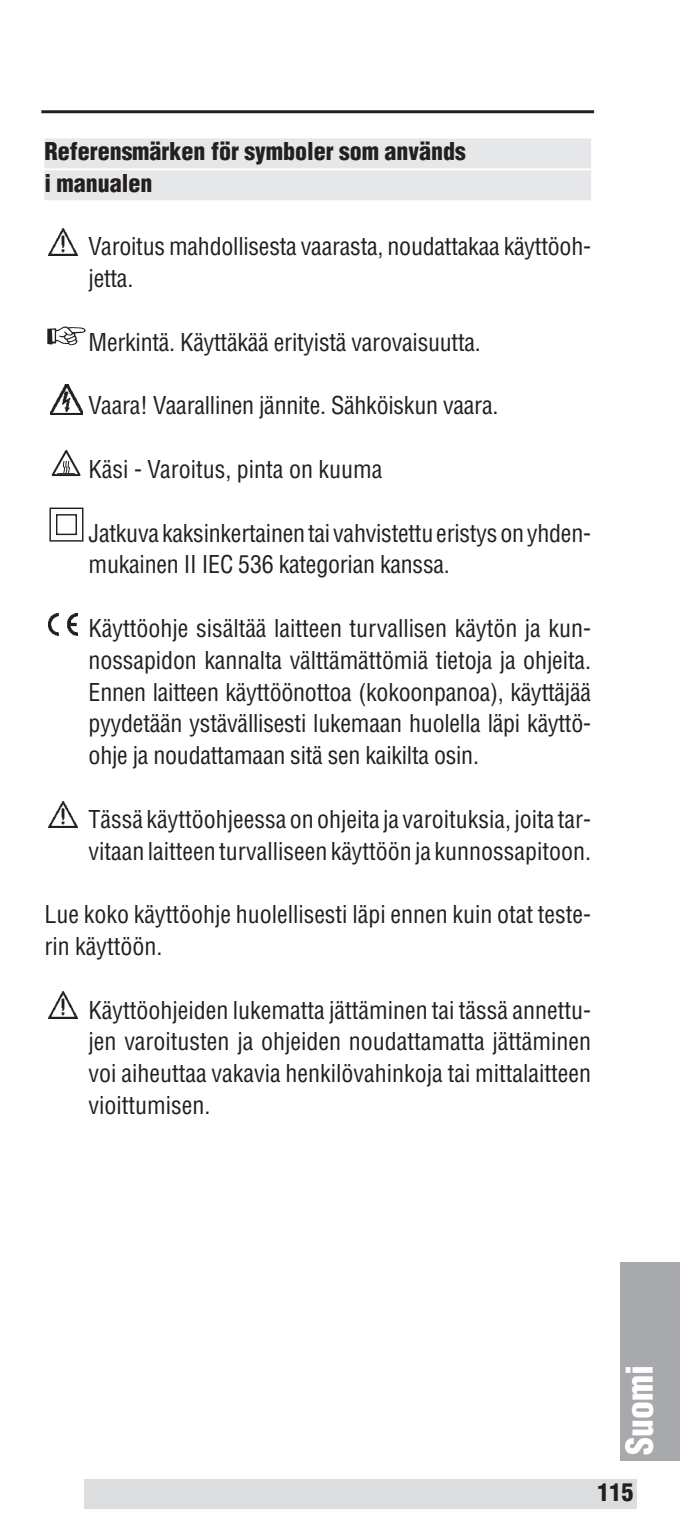
<style>
.page{position:relative;width:681px;height:1530px;background:#fff}
.page>*{position:absolute;margin:0;border:0;box-sizing:border-box;transform-origin:0 0}
.t1{font:900 condensed 36px "Helvetica";color:#fff}
.t2{font:condensed 24px/31.8px "Helvetica";letter-spacing:-.01em;color:#231f20}
.t3{font:900 condensed 24px/31.8px "Helvetica";color:#231f20}
</style>
<div class="page">
<div style="left:44px;top:138px;width:547px;height:30px;background:#e6e7e8"></div>
<div style="left:44px;top:170px;width:547px;height:30px;background:#e6e7e8"></div>
<img style="left:48px;top:992px;width:30px;height:26px">
<img style="left:48px;top:801px;width:30px;height:27px">
<img style="left:49px;top:614px;width:28px;height:21px">
<svg style="left:49px;top:508px;width:35px;height:34px"></svg>
<svg style="left:51px;top:450px;width:30px;height:27px"></svg>
<img style="left:50px;top:385px;width:33px;height:29px">
<svg style="left:47px;top:327px;width:39px;height:18px"></svg>
<img style="left:48px;top:229px;width:30px;height:26px">
<hr style="left:41px;top:110px;width:553px;height:3px;background:#231f20">
<div style="left:84px;top:1479px;width:553px;height:30px;background:#dcddde"></div>
<div style="left:620px;top:1262px;width:59px;height:199px;background:#a7a9ac"></div>
<p class="t3" style="left:44px;top:137px;width:423px">Referensmärken för symboler som används i manualen</p>
<p class="t2" style="left:89px;top:233px;width:504px">Varoitus mahdollisesta vaarasta, noudattakaa käyttöoh&shy;jetta.</p>
<p class="t2" style="left:89px;top:328px;width:394px">Merkintä. Käyttäkää erityistä varovaisuutta.</p>
<p class="t2" style="left:89px;top:392px;width:411px">Vaara! Vaarallinen jännite. Sähköiskun vaara.</p>
<p class="t2" style="left:89px;top:455px;width:295px">Käsi - Varoitus, pinta on kuuma</p>
<p class="t2" style="left:89px;top:519px;width:504px">Jatkuva kaksinkertainen tai vahvistettu eristys on yhden&shy;mukainen II IEC 536 kategorian kanssa.</p>
<p class="t2" style="left:89px;top:614px;width:504px;text-align:justify">Käyttöohje sisältää laitteen turvallisen käytön ja kun&shy;nossapidon kannalta välttämättömiä tietoja ja ohjeita.<br>Ennen laitteen käyttöönottoa (kokoonpanoa), käyttäjää pyydetään ystävällisesti lukemaan huolella läpi käyttö&shy;ohje ja noudattamaan sitä sen kaikilta osin.</p>
<p class="t2" style="left:89px;top:805px;width:504px">Tässä käyttöohjeessa on ohjeita ja varoituksia, joita tar&shy;vitaan laitteen turvalliseen käyttöön ja kunnossapitoon.</p>
<p class="t2" style="left:44px;top:901px;width:548px">Lue koko käyttöohje huolellisesti läpi ennen kuin otat teste&shy;rin käyttöön.</p>
<p class="t2" style="left:89px;top:996px;width:504px;text-align:justify">Käyttöohjeiden lukematta jättäminen tai tässä annettu&shy;jen varoitusten ja ohjeiden noudattamatta jättäminen voi aiheuttaa vakavia henkilövahinkoja tai mittalaitteen vioittumisen.</p>
<h1 class="t1" style="left:626px;top:1455px;width:91px;rotate:-90deg">Suomi</h1>
<p class="t3" style="left:598px;top:1478px;width:37px">115</p>
</div>
